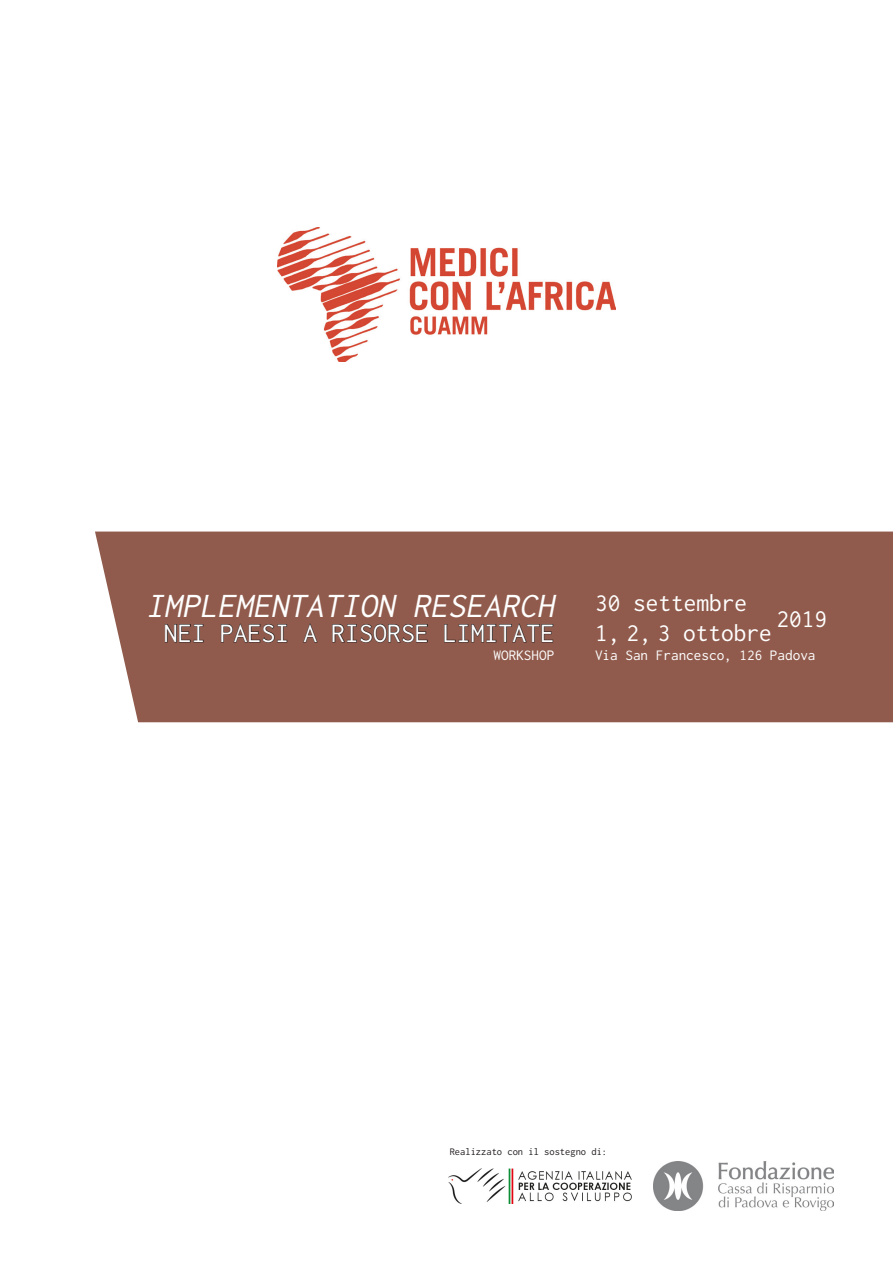
<style>
.page{position:relative;width:893px;height:1263px;background:#fff}
.page>*{position:absolute;margin:0;border:0;box-sizing:border-box;transform-origin:0 0}
.t1{font:italic 35.55px "Inconsolata";color:#fff}
.t2{font:27.9px "Inconsolata";color:#fff}
.t3{font:25.35px "Inconsolata";color:#fff}
.t4{font:15.15px "Inconsolata";color:#fff}
.t5{font:10.5px "Inconsolata";color:#231f20}
</style>
<div class="page">
<div style="left:95px;top:531px;width:798px;height:191px;background:#905b4c"></div>
<svg style="left:165px;top:624px;width:38px;height:18px"></svg>
<svg style="left:221px;top:624px;width:66px;height:18px"></svg>
<svg style="left:304px;top:624px;width:13px;height:18px"></svg>
<svg style="left:333px;top:624px;width:94px;height:18px;background:#6c473d"></svg>
<svg style="left:444px;top:624px;width:109px;height:18px;background:#71493f"></svg>
<img style="left:278px;top:227px;width:337px;height:134px">
<img style="left:653px;top:1161px;width:180px;height:50px">
<img style="left:448px;top:1168px;width:184px;height:36px">
<p class="t1" style="left:146px;top:587px;width:417px">IMPLEMENTATION RESEARCH</p>
<p class="t2" style="left:164px;top:619px;width:392px">NEI PAESI A RISORSE LIMITATE</p>
<p class="t4" style="left:493px;top:647px;width:62px">WORKSHOP</p>
<p class="t3" style="left:595px;top:590px;width:154px">30 settembre</p>
<p class="t3" style="left:595px;top:620px;width:178px">1, 2, 3 ottobre</p>
<p class="t4" style="left:595px;top:647px;width:222px">Via San Francesco, 126 Padova</p>
<p class="t3" style="left:776px;top:606px;width:52px">2019</p>
<p class="t5" style="left:450px;top:1146px;width:159px">Realizzato con il sostegno di:</p>
</div>
